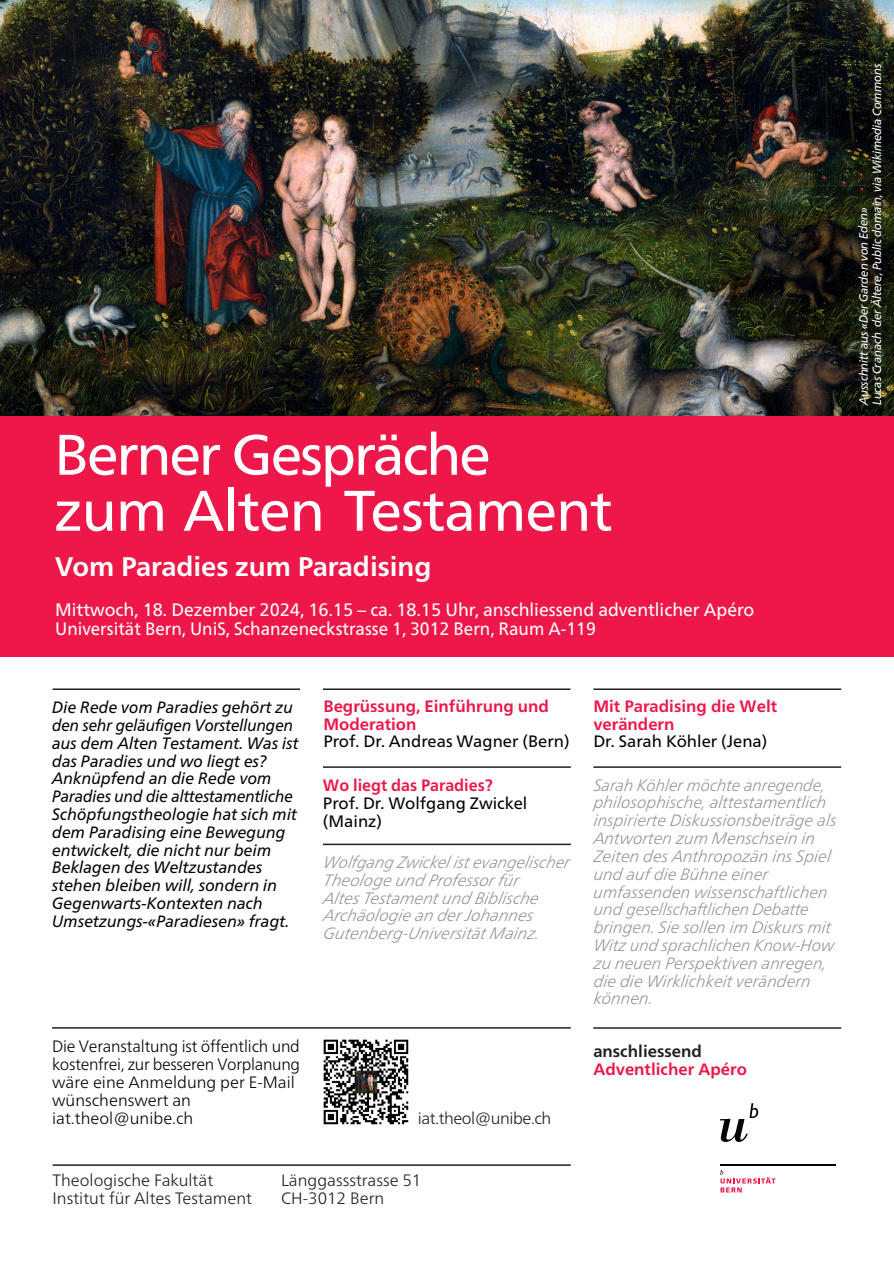
<style>
.page{position:relative;width:894px;height:1264px;background:#fff}
.page>*{position:absolute;margin:0;border:0;box-sizing:border-box;transform-origin:0 0}
.t1{font:57px/55.9px "Frutiger Neue LT Pro";letter-spacing:-.04em;color:#fff}
.t2{font:700 27px "Frutiger Neue LT Pro";color:#fff}
.t3{font:18px/19.5px "Frutiger Neue LT Pro";color:#fff}
.t4{font:italic 300 16.5px/17.9px "Frutiger Neue LT Pro";color:#939598}
.t5{font:italic 16.5px/17.9px "Frutiger Neue LT Pro";color:#030505;scale:.96 1}
.t6{font:300 16.5px/17.9px "Frutiger Neue LT Pro";letter-spacing:-.01em;color:#030505}
.t7{font:700 16.5px/17.9px "Frutiger Neue LT Pro";color:#ed1749}
.t8{font:16.5px/17.9px "Frutiger Neue LT Pro";color:#030505}
.t9{font:300 16.5px/17.9px "Frutiger Neue LT Pro";color:#231f20}
.t10{font:700 16.5px "Frutiger Neue LT Pro";color:#ed1749;scale:.96 1}
.t11{font:300 16.5px "Frutiger Neue LT Pro";letter-spacing:-.03em;color:#231f20}
.t12{font:700 16.5px "Frutiger Neue LT Pro";color:#231f20}
.t13{font:italic 12px/13.5px "Frutiger Neue LT Pro";letter-spacing:-.02em;color:#fff}
</style>
<div class="page">
<img style="left:0;top:0;width:893px;height:416px">
<div style="left:0;top:416px;width:893px;height:240px;background:#ed1749"></div>
<hr style="left:52px;top:1026px;width:518px;height:2px;background:#231f20">
<svg style="left:720px;top:1103px;width:38px;height:38px"></svg>
<hr style="left:719px;top:1164px;width:116px;height:1px;background:#030505">
<svg style="left:720px;top:1169px;width:55px;height:23px"></svg>
<hr style="left:52px;top:1163px;width:518px;height:2px;background:#231f20">
<hr style="left:593px;top:1027px;width:247px;height:1px;background:#231f20">
<hr style="left:593px;top:688px;width:247px;height:1px;background:#231f20">
<hr style="left:323px;top:843px;width:247px;height:2px;background:#231f20">
<hr style="left:593px;top:766px;width:247px;height:1px;background:#231f20">
<hr style="left:323px;top:766px;width:247px;height:1px;background:#231f20">
<hr style="left:323px;top:688px;width:247px;height:1px;background:#231f20">
<hr style="left:52px;top:688px;width:248px;height:1px;background:#231f20">
<img style="left:323px;top:1039px;width:86px;height:86px">
<h1 class="t1" style="left:54px;top:431px;width:559px">Berner Gespräche zum Alten Testament</h1>
<h2 class="t2" style="left:55px;top:554px;width:377px">Vom Paradies zum Paradising</h2>
<p class="t3" style="left:55px;top:601px;width:700px">Mittwoch, 18. Dezember 2024, 16.15 – ca. 18.15 Uhr, anschliessend adventlicher Apéro<br>Universität Bern, UniS, Schanzeneckstrasse 1, 3012 Bern, Raum A-119</p>
<p class="t13" style="left:857px;top:405px;width:343px;rotate:-90deg">Ausschnitt aus «Der Garden von Eden»<br>Lucas Cranach der Ältere, Public domain, via Wikimedia Commons</p>
<p class="t5" style="left:52px;top:699px;width:258px">Die Rede vom Paradies gehört zu den sehr geläufigen Vorstellungen aus dem Alten Testament. Was ist das Paradies und wo liegt es?<br>Anknüpfend an die Rede vom<br>Paradies und die alttestamentliche<br>Schöpfungstheologie hat sich mit dem Paradising eine Bewegung entwickelt, die nicht nur beim<br>Beklagen des Weltzustandes stehen bleiben will, sondern in<br>Gegenwarts-Kontexten nach<br>Umsetzungs-«Paradiesen» fragt.</p>
<p class="t7" style="left:323px;top:698px;width:227px">Begrüssung, Einführung und<br>Moderation</p>
<p class="t8" style="left:323px;top:733px;width:247px">Prof. Dr. Andreas Wagner (Bern)</p>
<p class="t10" style="left:323px;top:778px;width:178px">Wo liegt das Paradies?</p>
<p class="t8" style="left:323px;top:795px;width:206px">Prof. Dr. Wolfgang Zwickel (Mainz)</p>
<p class="t4" style="left:323px;top:854px;width:251px">Wolfg ang Zwickel istevang elischer<br>Theolog e und Professorfür<br>Altes Testamentund Biblische<br>Archäologie an derJohannes<br>Gutenberg -UniversitätMainz.</p>
<p class="t6" style="left:52px;top:1038px;width:249px">Die Veranstaltung ist öffentlich und kostenfrei, zur besseren Vorplanung wäre eine Anmeldung per E-Mail wünschenswert an iat.theol@unibe.ch</p>
<p class="t11" style="left:417px;top:1110px;width:135px">iat.theol@unibe.ch</p>
<p class="t9" style="left:52px;top:1172px;width:201px">Theologische Fakultät<br>Institut für Altes Testament</p>
<p class="t9" style="left:281px;top:1172px;width:142px">Länggassstrasse 51<br>CH-3012 Bern</p>
<p class="t7" style="left:593px;top:698px;width:185px">Mit Paradising die Welt verändern</p>
<p class="t8" style="left:593px;top:733px;width:175px">Dr. Sarah Köhler (Jena)</p>
<p class="t4" style="left:593px;top:777px;width:244px">Sarah Köhler möchte anregende, philosophische, alttestamentlich inspirierte Diskussionsbeiträge als<br>Antworten zum Menschsein in<br>Zeiten des Anthropozän ins Spiel und auf die Bühne einer umfassenden wissenschaftlichen und gesellschaftlichen Debatte bringen. Sie sollen im Diskurs mit<br>Witz und sprachlichen Know-How zu neuen Perspektiven anregen, die die Wirklichkeit verändern können.</p>
<p class="t12" style="left:593px;top:1044px;width:110px">anschliessend</p>
<p class="t7" style="left:593px;top:1061px;width:155px">Adventlicher Apéro</p>
</div>
